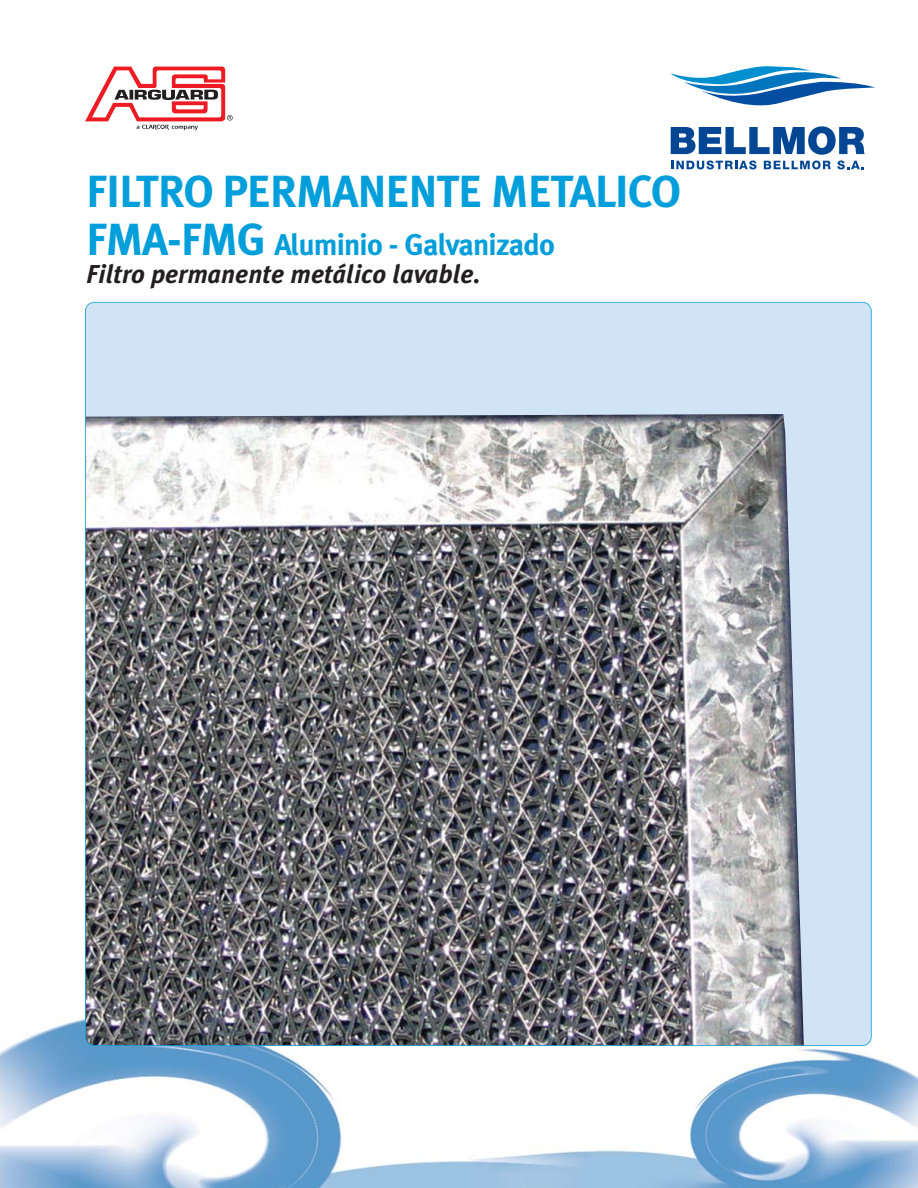
<style>
.page{position:relative;width:918px;height:1188px;background:#fff}
.page>*{position:absolute;margin:0;border:0;box-sizing:border-box;transform-origin:0 0}
.t1{font:700 45px "Meta Plus";letter-spacing:-.03em;color:#009edb}
.t2{font:700 30px "Meta Plus";letter-spacing:-.03em;color:#009edb}
.t3{font:italic 700 25.8px "Meta Plus";color:#231f20}
.s1{font-size:45px}
</style>
<div class="page">
<img style="left:0;top:1018px;width:918px;height:170px">
<div style="left:85px;top:302px;width:786px;height:744px;background:#d1e4f6;border-radius:9px"></div>
<img style="left:85px;top:414px;width:719px;height:632px">
<svg style="left:670px;top:66px;width:205px;height:40px"></svg>
<svg style="left:671px;top:126px;width:194px;height:29px"></svg>
<svg style="left:671px;top:161px;width:86px;height:8px"></svg>
<svg style="left:764px;top:161px;width:67px;height:8px"></svg>
<svg style="left:837px;top:161px;width:27px;height:8px"></svg>
<svg style="left:85px;top:67px;width:148px;height:63px"></svg>
<h1 class="t1" style="left:86px;top:175px;width:596px">FILTRO PERMANENTE METALICO</h1>
<p class="t2" style="left:86px;top:234px;width:470px"><span class="s1">FMA-FMG</span> Aluminio - Galvanizado</p>
<p class="t3" style="left:86px;top:265px;width:396px">Filtro permanente metálico lavable.</p>
</div>
